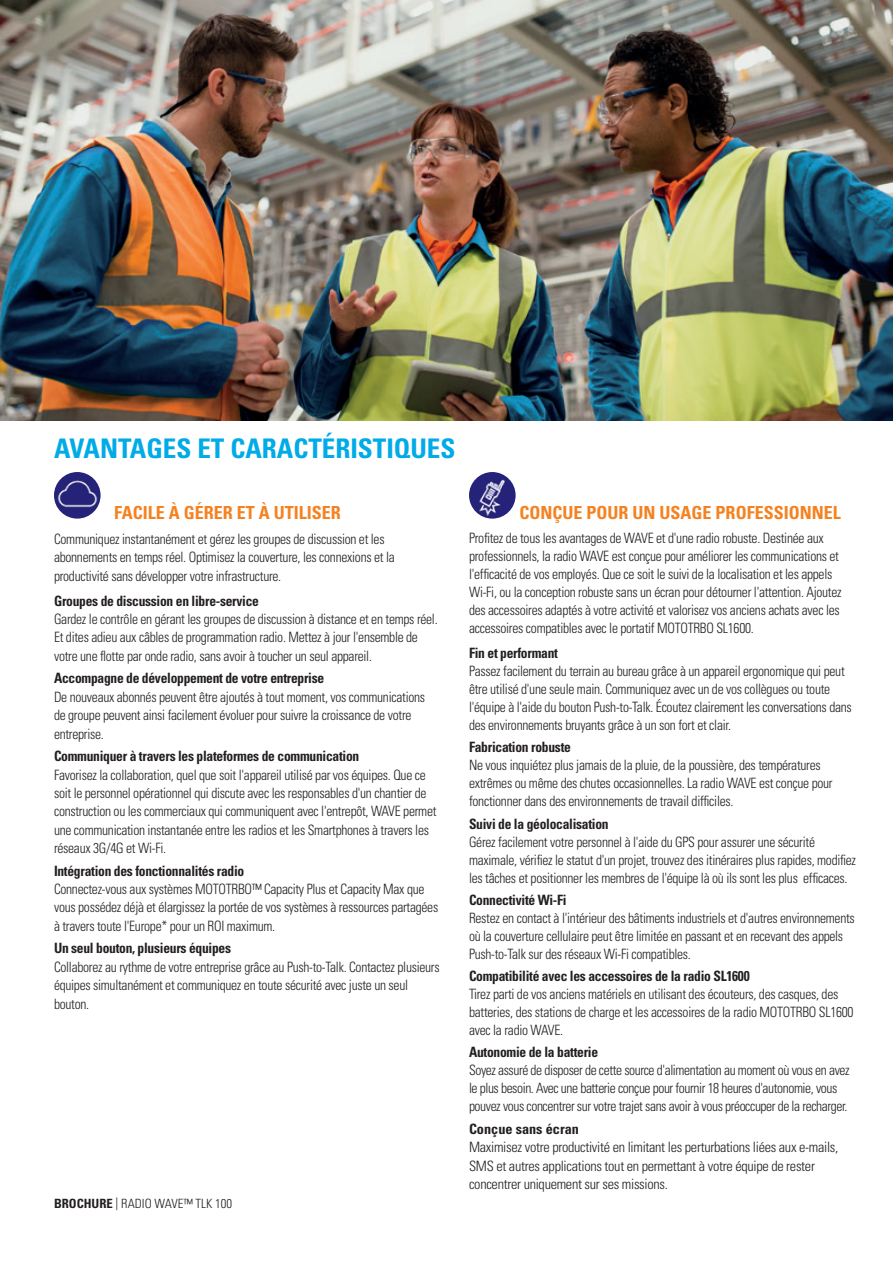
<style>
.page{position:relative;width:893px;height:1263px;background:#fff}
.page>*{position:absolute;margin:0;border:0;box-sizing:border-box;transform-origin:0 0}
.Body_Text{font:700 condensed 27px "Univers LT Std";color:#00abe7}
.Body_Text-2{font:700 condensed 18px "Univers LT Std";color:#f58220}
.Body_Text-3{font:300 condensed 14.25px/18px "Univers LT Std";letter-spacing:-.02em;color:#231f20;scale:.95 1}
.Body_Text-4{font:700 condensed 14.25px "Univers LT Std";letter-spacing:-.02em;color:#231f20;scale:.95 1}
.Body_Text-5{font:300 condensed 14.25px/18.3px "Univers LT Std";letter-spacing:-.02em;color:#231f20}
.Body_Text-6{font:700 condensed 14.25px "Univers LT Std";color:#231f20}
.t1{font:300 condensed 12.75px "Univers LT Std";color:#231f20}
.s1{font-weight:700}
</style>
<div class="page">
<div style="left:54px;top:472px;width:47px;height:47px;background:#252279;border-radius:50%"></div>
<div style="left:469px;top:472px;width:47px;height:47px;background:#252279;border-radius:50%"></div>
<img style="left:0;top:0;width:893px;height:421px">
<img style="left:475px;top:476px;width:34px;height:41px">
<img style="left:55px;top:476px;width:45px;height:43px">
<p class="Body_Text" style="left:54px;top:431px;width:403px">AVANTAGES ET CARACTÉRISTIQUES</p>
<p class="Body_Text-2" style="left:114px;top:501px;width:228px">FACILE À GÉRER ET À UTILISER</p>
<p class="Body_Text-3" style="left:54px;top:530px;width:360px">Communiquez instantanément et gérez les groupes de discussion et les abonnements en temps réel. Optimisez la couverture, les connexions et la productivité sans développer votre infrastructure.</p>
<p class="Body_Text-4" style="left:54px;top:592px;width:217px">Groupes de discussion en libre-service</p>
<p class="Body_Text-3" style="left:54px;top:610px;width:405px">Gardez le contrôle en gérant les groupes de discussion à distance et en temps réel.<br>Et dites adieu aux câbles de programmation radio. Mettez à jour l'ensemble de votre une flotte par onde radio, sans avoir à toucher un seul appareil.</p>
<p class="Body_Text-4" style="left:54px;top:669px;width:286px">Accompagne de développement de votre entreprise</p>
<p class="Body_Text-3" style="left:54px;top:688px;width:392px">De nouveaux abonnés peuvent être ajoutés à tout moment, vos communications de groupe peuvent ainsi facilement évoluer pour suivre la croissance de votre entreprise.</p>
<p class="Body_Text-4" style="left:54px;top:747px;width:323px">Communiquer à travers les plateformes de communication</p>
<p class="Body_Text-3" style="left:54px;top:765px;width:404px">Favorisez la collaboration, quel que soit l'appareil utilisé par vos équipes. Que ce soit le personnel opérationnel qui discute avec les responsables d'un chantier de construction ou les commerciaux qui communiquent avec l'entrepôt, WAVE permet une communication instantanée entre les radios et les Smartphones à travers les réseaux 3G/4G et Wi-Fi.</p>
<p class="Body_Text-4" style="left:54px;top:862px;width:202px">Intégration des fonctionnalités radio</p>
<p class="Body_Text-3" style="left:54px;top:880px;width:406px">Connectez-vous aux systèmes MOTOTRBO™ Capacity Plus et Capacity Max que vous possédez déjà et élargissez la portée de vos systèmes à ressources partagées à travers toute l'Europe* pour un ROI maximum.</p>
<p class="Body_Text-4" style="left:54px;top:939px;width:188px">Un seul bouton, plusieurs équipes</p>
<p class="Body_Text-3" style="left:54px;top:958px;width:408px">Collaborez au rythme de votre entreprise grâce au Push-to-Talk. Contactez plusieurs équipes simultanément et communiquez en toute sécurité avec juste un seul bouton.</p>
<p class="t1" style="left:54px;top:1196px;width:180px"><span class="s1">BROCHURE</span> | RADIO WAVE™ TLK 100</p>
<p class="Body_Text-2" style="left:520px;top:501px;width:323px">CONÇUE POUR UN USAGE PROFESSIONNEL</p>
<p class="Body_Text-3" style="left:469px;top:529px;width:394px">Profitez de tous les avantages de WAVE et d'une radio robuste. Destinée aux professionnels, la radio WAVE est conçue pour améliorer les communications et l'efficacité de vos employés. Que ce soit le suivi de la localisation et les appels Wi-Fi, ou la conception robuste sans un écran pour détourner l'attention. Ajoutez des accessoires adaptés à votre activité et valorisez vos anciens achats avec les accessoires compatibles avec le portatif MOTOTRBO SL1600.</p>
<p class="Body_Text-4" style="left:469px;top:644px;width:95px">Fin et performant</p>
<p class="Body_Text-3" style="left:469px;top:662px;width:404px">Passez facilement du terrain au bureau grâce à un appareil ergonomique qui peut être utilisé d'une seule main. Communiquez avec un de vos collègues ou toute l'équipe à l'aide du bouton Push-to-Talk. Écoutez clairement les conversations dans des environnements bruyants grâce à un son fort et clair.</p>
<p class="Body_Text-4" style="left:469px;top:738px;width:109px">Fabrication robuste</p>
<p class="Body_Text-3" style="left:469px;top:756px;width:384px">Ne vous inquiétez plus jamais de la pluie, de la poussière, des températures extrêmes ou même des chutes occasionnelles. La radio WAVE est conçue pour fonctionner dans des environnements de travail difficiles.</p>
<p class="Body_Text-4" style="left:469px;top:815px;width:148px">Suivi de la géolocalisation</p>
<p class="Body_Text-3" style="left:469px;top:833px;width:409px">Gérez facilement votre personnel à l'aide du GPS pour assurer une sécurité maximale, vérifiez le statut d'un projet, trouvez des itinéraires plus rapides, modifiez les tâches et positionner les membres de l'équipe là où ils sont les plus efficaces.</p>
<p class="Body_Text-4" style="left:469px;top:891px;width:104px">Connectivité Wi-Fi</p>
<p class="Body_Text-3" style="left:469px;top:909px;width:408px">Restez en contact à l'intérieur des bâtiments industriels et d'autres environnements où la couverture cellulaire peut être limitée en passant et en recevant des appels<br>Push-to-Talk sur des réseaux Wi-Fi compatibles.</p>
<p class="Body_Text-4" style="left:469px;top:967px;width:297px">Compatibilité avec les accessoires de la radio SL1600</p>
<p class="Body_Text-3" style="left:469px;top:985px;width:406px">Tirez parti de vos anciens matériels en utilisant des écouteurs, des casques, des batteries, des stations de charge et les accessoires de la radio MOTOTRBO SL1600 avec la radio WAVE.</p>
<p class="Body_Text-4" style="left:469px;top:1044px;width:137px">Autonomie de la batterie</p>
<p class="Body_Text-3" style="left:469px;top:1061px;width:402px">Soyez assuré de disposer de cette source d'alimentation au moment où vous en avez le plus besoin. Avec une batterie conçue pour fournir 18 heures d'autonomie, vous pouvez vous concentrer sur votre trajet sans avoir à vous préoccuper de la recharger.</p>
<p class="Body_Text-6" style="left:469px;top:1120px;width:112px">Conçue sans écran</p>
<p class="Body_Text-5" style="left:469px;top:1138px;width:371px">Maximisez votre productivité en limitant les perturbations liées aux e-mails,<br>SMS et autres applications tout en permettant à votre équipe de rester concentrer uniquement sur ses missions.</p>
</div>
